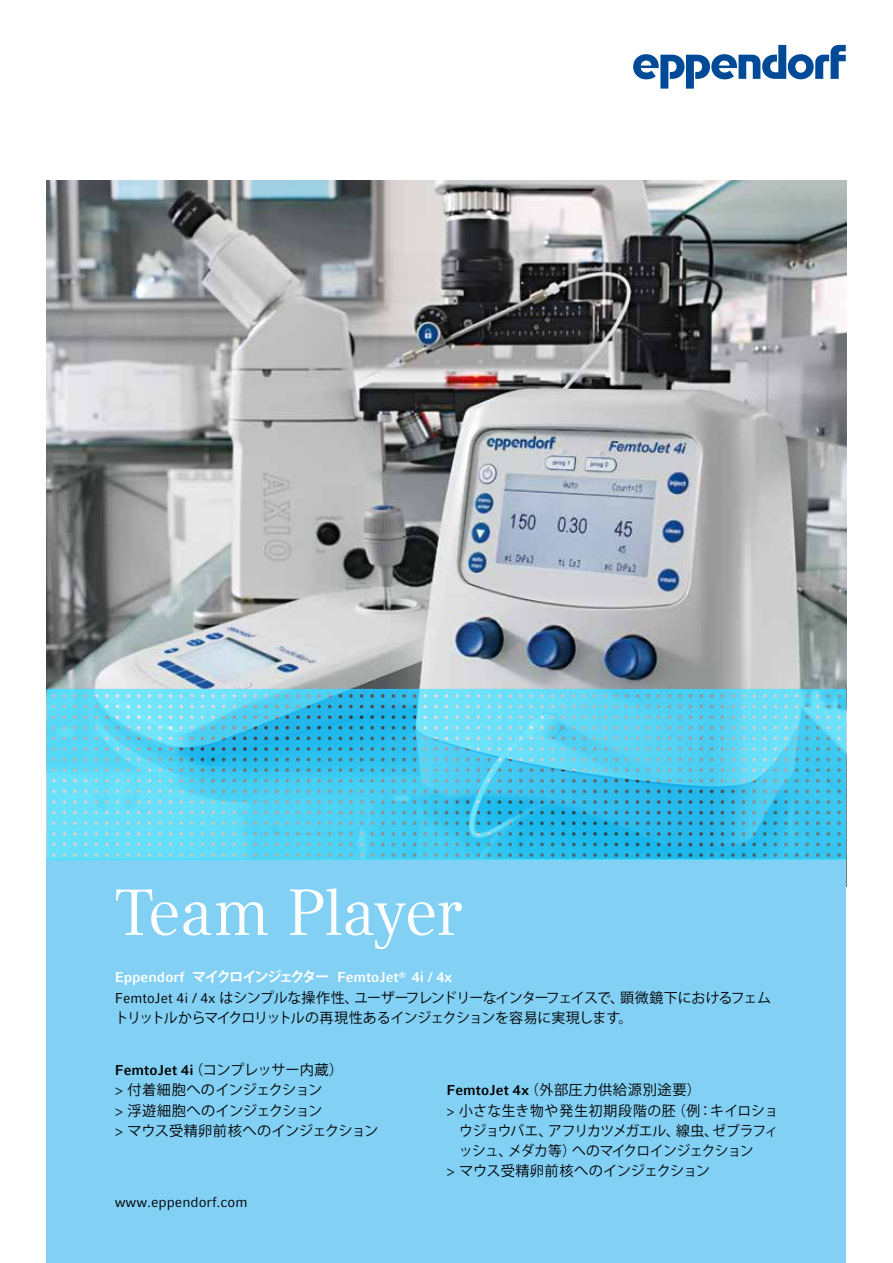
<style>
.page{position:relative;width:893px;height:1263px;background:#fff}
.page>*{position:absolute;margin:0;border:0;box-sizing:border-box;transform-origin:0 0}
.t1{font:64.5px "Compatil Textfor Eppendorf";letter-spacing:-.02em;color:#fff}
.t2{font:14.25px/20.2px "Koz Go Pr 6 N";letter-spacing:-.05em;color:#000}
.t3{font:14.25px/20.2px "Koz Go Pr 6 N";letter-spacing:-.025em;color:#000}
.t4{font:14.25px "Koz Go Pr 6 N";letter-spacing:-.06em;color:#000}
.t5{font:14.25px "Koz Go Pr 6 N";letter-spacing:.04em;color:#000}
.t6{font:700 14.25px "Compatil Factfor Eppendorf";color:#fff}
.t7{font:14.25px "Compatil Factfor Eppendorf";color:#000}
.s1{font-family:"Koz Go Pr 6 N"}
.s2{font-family:"Compatil Factfor Eppendorf"}
.s3{font-family:"Compatil Factfor Eppendorf";font-weight:700}
.s4{font-family:"Myriad Pro"}
</style>
<div class="page">
<img style="left:47px;top:180px;width:799px;height:509px">
<div style="left:47px;top:859px;width:799px;height:404px;background:#83d0f5"></div>
<svg style="left:47px;top:689px;width:799px;height:170px;background:#4fcaeb"></svg>
<svg style="left:633px;top:45px;width:213px;height:44px"></svg>
<h1 class="t1" style="left:115px;top:875px;width:348px">Team Player</h1>
<p class="t6" style="left:115px;top:969px;width:339px">Eppendorf <span class="s1">マイクロインジェクター</span> FemtoJet<sup>®</sup> 4i / 4x</p>
<p class="t2" style="left:115px;top:987px;width:658px"><span class="s2">FemtoJet 4i / 4x</span> はシンプルな操作性、ユーザーフレンドリーなインターフェイスで、顕微鏡下におけるフェムトリットルからマイクロリットルの再現性あるインジェクションを容易に実現します。</p>
<p class="t3" style="left:115px;top:1060px;width:265px"><span class="s3">FemtoJet 4i</span>（コンプレッサー内蔵）<br><span class="s4">&gt;</span> 付着細胞へのインジェクション<br><span class="s4">&gt;</span> 浮遊細胞へのインジェクション<br><span class="s4">&gt;</span> マウス受精卵前核へのインジェクション</p>
<p class="t5" style="left:446px;top:1082px;width:256px"><span class="s3">FemtoJet 4x</span>（外部圧力供給源別途要）</p>
<p class="t5" style="left:446px;top:1102px;width:333px"><span class="s4">&gt;</span> 小さな生き物や発生初期段階の胚（例：キイロショ</p>
<p class="t4" style="left:459px;top:1123px;width:320px">ウジョウバエ、アフリカツメガエル、線虫、ゼブラフィ</p>
<p class="t4" style="left:459px;top:1143px;width:296px">ッシュ、メダカ等）へのマイクロインジェクション</p>
<p class="t3" style="left:446px;top:1161px;width:265px"><span class="s4">&gt;</span> マウス受精卵前核へのインジェクション</p>
<p class="t7" style="left:115px;top:1194px;width:134px">www.eppendorf.com</p>
</div>
